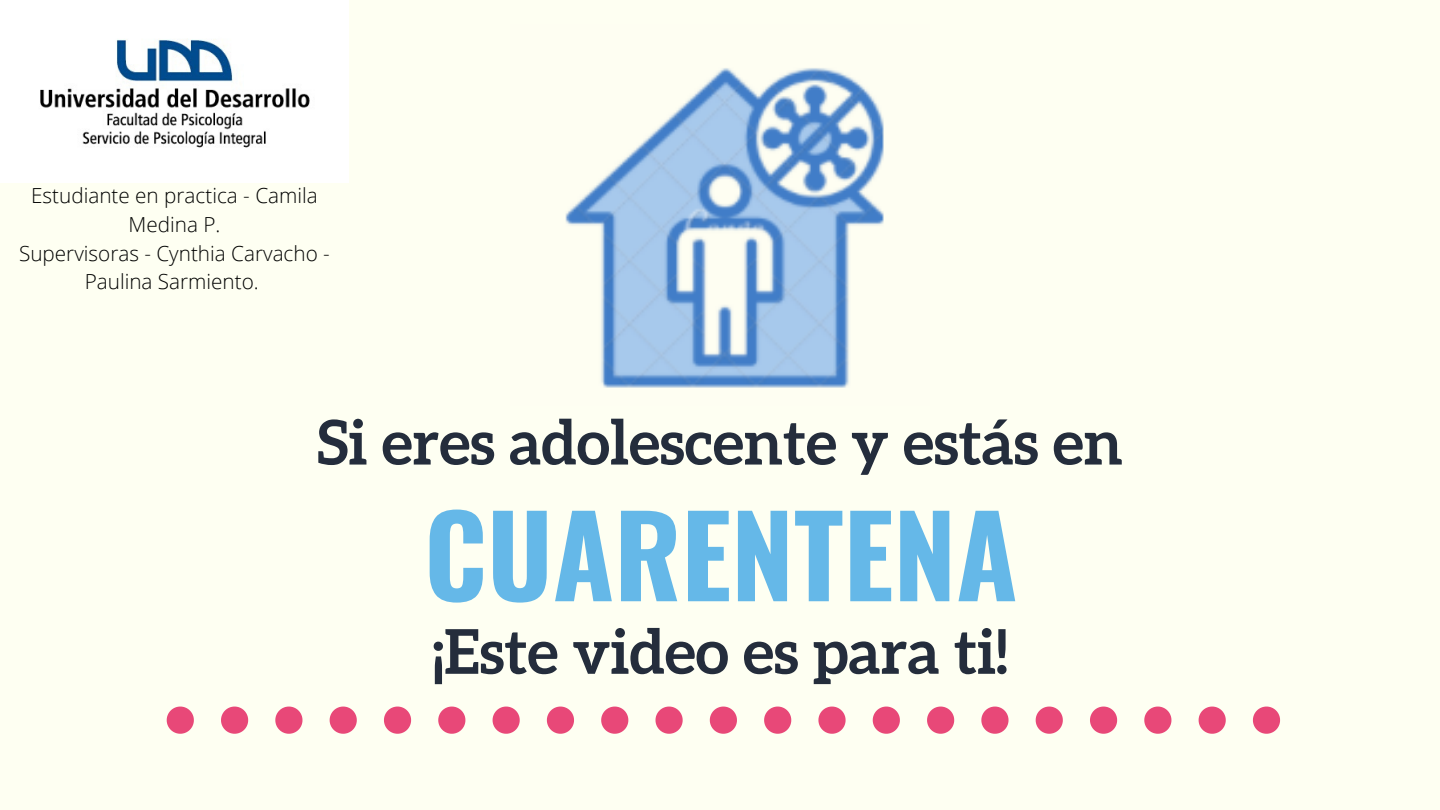
<style>
.page{position:relative;width:1440px;height:810px;background:#fefff2}
.page>*{position:absolute;margin:0;border:0;box-sizing:border-box;transform-origin:0 0}
.t1{font:700 111.7px "Oswald";color:#65b8e8}
.t2{font:700 61.7px "Aleo";color:#242d3c}
.t3{font:300 20.7px/28.7px "Open Sans";color:#000;text-align:center}
</style>
<div class="page">
<svg style="left:167px;top:707px;width:27px;height:27px"></svg>
<svg style="left:221px;top:707px;width:27px;height:27px"></svg>
<svg style="left:275px;top:707px;width:27px;height:27px"></svg>
<svg style="left:330px;top:707px;width:27px;height:27px"></svg>
<svg style="left:384px;top:707px;width:27px;height:27px"></svg>
<svg style="left:438px;top:707px;width:27px;height:27px"></svg>
<svg style="left:493px;top:707px;width:27px;height:27px"></svg>
<svg style="left:547px;top:707px;width:27px;height:27px"></svg>
<svg style="left:601px;top:707px;width:27px;height:27px"></svg>
<svg style="left:656px;top:707px;width:27px;height:27px"></svg>
<svg style="left:710px;top:707px;width:27px;height:27px"></svg>
<svg style="left:764px;top:707px;width:27px;height:27px"></svg>
<svg style="left:818px;top:707px;width:28px;height:27px"></svg>
<svg style="left:873px;top:707px;width:27px;height:27px"></svg>
<svg style="left:927px;top:707px;width:27px;height:27px"></svg>
<svg style="left:981px;top:707px;width:28px;height:27px"></svg>
<svg style="left:1036px;top:707px;width:27px;height:27px"></svg>
<svg style="left:1090px;top:707px;width:27px;height:27px"></svg>
<svg style="left:1144px;top:707px;width:27px;height:27px"></svg>
<svg style="left:1199px;top:707px;width:27px;height:27px"></svg>
<svg style="left:1253px;top:707px;width:27px;height:27px"></svg>
<img style="left:0;top:0;width:349px;height:183px">
<img style="left:565px;top:68px;width:319px;height:320px">
<p class="t3" style="left:19px;top:181px;width:312px">Estudiante en practica - Camila<br>Medina P.<br>Supervisoras - Cynthia Carvacho -<br>Paulina Sarmiento.</p>
<h2 class="t2" style="left:317px;top:407px;width:807px">Si eres adolescente y estás en</h2>
<h1 class="t1" style="left:424px;top:468px;width:595px">CUARENTENA</h1>
<h2 class="t2" style="left:432px;top:616px;width:577px">¡Este video es para ti!</h2>
</div>
